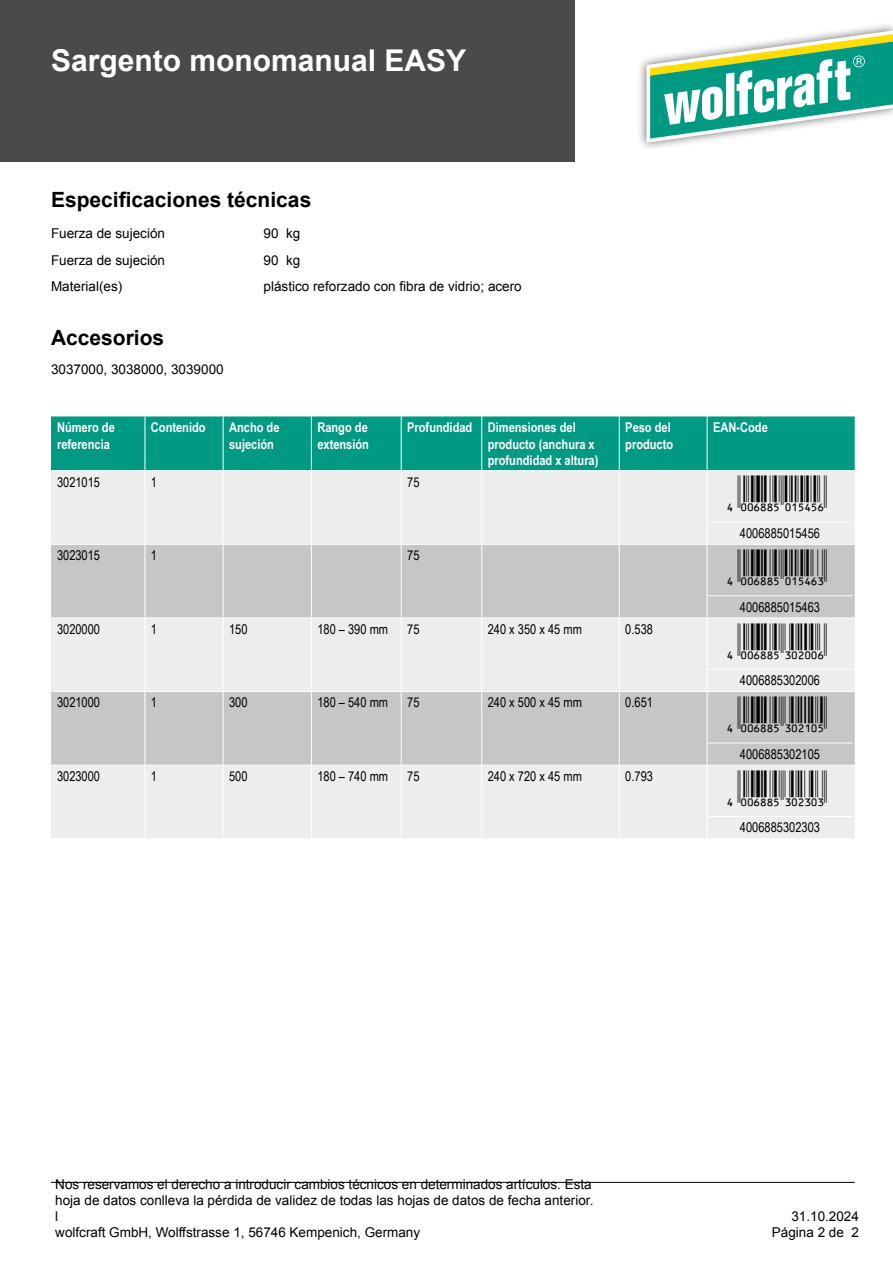
<style>
.page{position:relative;width:893px;height:1263px;background:#fff}
.page>*{position:absolute;margin:0;border:0;box-sizing:border-box;transform-origin:0 0}
.t1{font:36px/73.7px "Ean Bwr P36 Tt";color:#000;text-align:justify}
.t2{font:700 30px "Arial";color:#fff}
.t3{font:700 21px "Arial";color:#000}
.t4{font:13.5px/16.2px "Arial";color:#000;text-align:right}
.t5{font:13.5px "Arial Narrow";color:#000}
.t6{font:700 13.5px/16.2px "Arial Narrow";color:#fff}
</style>
<div class="page">
<div style="left:0;top:0;width:574px;height:162px;background:#4a4a49"></div>
<hr style="left:51px;top:1182px;width:804px;height:1px;background:#000">
<div style="left:637px;top:22px;width:255px;height:130px;background:#000;opacity:.6"></div>
<svg style="left:646px;top:30px;width:247px;height:113px"></svg>
<div style="left:51px;top:471px;width:804px;height:367px;background:#ededed"></div>
<svg style="left:51px;top:545px;width:804px;height:220px;background:#d3d3d3"></svg>
<div style="left:51px;top:416px;width:804px;height:55px;background:#009982"></div>
<hr style="left:145px;top:470px;width:78px;height:1px;background:#fff">
<hr style="left:145px;top:471px;width:1px;height:73px;background:#fff">
<hr style="left:223px;top:470px;width:88px;height:1px;background:#fff">
<hr style="left:223px;top:471px;width:1px;height:73px;background:#fff">
<hr style="left:311px;top:470px;width:90px;height:1px;background:#fff">
<hr style="left:311px;top:471px;width:1px;height:73px;background:#fff">
<hr style="left:401px;top:470px;width:81px;height:1px;background:#fff">
<hr style="left:401px;top:471px;width:1px;height:73px;background:#fff">
<hr style="left:482px;top:470px;width:137px;height:1px;background:#fff">
<hr style="left:481px;top:471px;width:1px;height:73px;background:#fff">
<hr style="left:619px;top:470px;width:88px;height:1px;background:#fff">
<hr style="left:619px;top:471px;width:1px;height:73px;background:#fff">
<hr style="left:707px;top:470px;width:148px;height:1px;background:#fff">
<hr style="left:707px;top:471px;width:1px;height:73px;background:#fff">
<hr style="left:51px;top:544px;width:87px;height:1px;background:#fff">
<hr style="left:145px;top:544px;width:78px;height:1px;background:#fff">
<hr style="left:145px;top:545px;width:1px;height:72px;background:#fff">
<hr style="left:223px;top:544px;width:88px;height:1px;background:#fff">
<hr style="left:223px;top:545px;width:1px;height:72px;background:#fff">
<hr style="left:311px;top:544px;width:90px;height:1px;background:#fff">
<hr style="left:311px;top:545px;width:1px;height:72px;background:#fff">
<hr style="left:401px;top:544px;width:81px;height:1px;background:#fff">
<hr style="left:401px;top:545px;width:1px;height:72px;background:#fff">
<hr style="left:482px;top:544px;width:137px;height:1px;background:#fff">
<hr style="left:481px;top:545px;width:1px;height:72px;background:#fff">
<hr style="left:619px;top:544px;width:88px;height:1px;background:#fff">
<hr style="left:619px;top:545px;width:1px;height:72px;background:#fff">
<hr style="left:707px;top:544px;width:148px;height:1px;background:#fff">
<hr style="left:707px;top:545px;width:1px;height:72px;background:#fff">
<hr style="left:51px;top:617px;width:87px;height:1px;background:#fff">
<hr style="left:145px;top:617px;width:78px;height:1px;background:#fff">
<hr style="left:145px;top:618px;width:1px;height:73px;background:#fff">
<hr style="left:223px;top:617px;width:88px;height:1px;background:#fff">
<hr style="left:223px;top:618px;width:1px;height:73px;background:#fff">
<hr style="left:311px;top:617px;width:90px;height:1px;background:#fff">
<hr style="left:311px;top:618px;width:1px;height:73px;background:#fff">
<hr style="left:401px;top:617px;width:81px;height:1px;background:#fff">
<hr style="left:401px;top:618px;width:1px;height:73px;background:#fff">
<hr style="left:482px;top:617px;width:137px;height:1px;background:#fff">
<hr style="left:481px;top:618px;width:1px;height:73px;background:#fff">
<hr style="left:619px;top:617px;width:88px;height:1px;background:#fff">
<hr style="left:619px;top:618px;width:1px;height:73px;background:#fff">
<hr style="left:707px;top:617px;width:148px;height:1px;background:#fff">
<hr style="left:707px;top:618px;width:1px;height:73px;background:#fff">
<hr style="left:51px;top:691px;width:87px;height:1px;background:#fff">
<hr style="left:145px;top:691px;width:78px;height:1px;background:#fff">
<hr style="left:145px;top:692px;width:1px;height:73px;background:#fff">
<hr style="left:223px;top:691px;width:88px;height:1px;background:#fff">
<hr style="left:223px;top:692px;width:1px;height:73px;background:#fff">
<hr style="left:311px;top:691px;width:90px;height:1px;background:#fff">
<hr style="left:311px;top:692px;width:1px;height:73px;background:#fff">
<hr style="left:401px;top:691px;width:81px;height:1px;background:#fff">
<hr style="left:401px;top:692px;width:1px;height:73px;background:#fff">
<hr style="left:482px;top:691px;width:137px;height:1px;background:#fff">
<hr style="left:481px;top:692px;width:1px;height:73px;background:#fff">
<hr style="left:619px;top:691px;width:88px;height:1px;background:#fff">
<hr style="left:619px;top:692px;width:1px;height:73px;background:#fff">
<hr style="left:707px;top:691px;width:148px;height:1px;background:#fff">
<hr style="left:707px;top:692px;width:1px;height:73px;background:#fff">
<hr style="left:51px;top:765px;width:87px;height:1px;background:#fff">
<hr style="left:145px;top:765px;width:78px;height:1px;background:#fff">
<hr style="left:145px;top:765px;width:1px;height:73px;background:#fff">
<hr style="left:223px;top:765px;width:88px;height:1px;background:#fff">
<hr style="left:223px;top:765px;width:1px;height:73px;background:#fff">
<hr style="left:311px;top:765px;width:90px;height:1px;background:#fff">
<hr style="left:311px;top:765px;width:1px;height:73px;background:#fff">
<hr style="left:401px;top:765px;width:81px;height:1px;background:#fff">
<hr style="left:401px;top:765px;width:1px;height:73px;background:#fff">
<hr style="left:482px;top:765px;width:137px;height:1px;background:#fff">
<hr style="left:481px;top:765px;width:1px;height:73px;background:#fff">
<hr style="left:619px;top:765px;width:88px;height:1px;background:#fff">
<hr style="left:619px;top:765px;width:1px;height:73px;background:#fff">
<hr style="left:707px;top:765px;width:148px;height:1px;background:#fff">
<hr style="left:707px;top:765px;width:1px;height:73px;background:#fff">
<hr style="left:707px;top:522px;width:145px;height:1px;background:#fff">
<hr style="left:707px;top:595px;width:145px;height:1px;background:#fff">
<hr style="left:707px;top:669px;width:145px;height:1px;background:#fff">
<hr style="left:707px;top:742px;width:145px;height:1px;background:#fff">
<hr style="left:707px;top:816px;width:145px;height:1px;background:#fff">
<h2 class="t2" style="left:51px;top:49px;width:417px">Sargento monomanual EASY</h2>
<h3 class="t3" style="left:51px;top:185px;width:262px">Especificaciones técnicas</h3>
<p class="t4" style="left:51px;top:226px;width:116px">Fuerza de sujeción</p>
<p class="t4" style="left:264px;top:226px;width:38px">90 kg</p>
<p class="t4" style="left:51px;top:253px;width:116px">Fuerza de sujeción</p>
<p class="t4" style="left:264px;top:253px;width:38px">90 kg</p>
<p class="t4" style="left:51px;top:280px;width:73px">Material(es)</p>
<p class="t4" style="left:264px;top:279px;width:260px">plástico reforzado con fibra de vidrio; acero</p>
<h3 class="t3" style="left:51px;top:330px;width:115px">Accesorios</h3>
<p class="t4" style="left:51px;top:362px;width:174px">3037000, 3038000, 3039000</p>
<p class="t6" style="left:57px;top:421px;width:59px">Número de referencia</p>
<p class="t6" style="left:151px;top:421px;width:56px">Contenido</p>
<p class="t6" style="left:229px;top:421px;width:52px">Ancho de sujeción</p>
<p class="t6" style="left:317px;top:421px;width:53px">Rango de extensión</p>
<p class="t6" style="left:488px;top:421px;width:112px;text-indent:-81px">Profundidad Dimensiones del producto (anchura x profundidad x altura)</p>
<p class="t6" style="left:625px;top:421px;width:49px">Peso del producto</p>
<p class="t6" style="left:713px;top:421px;width:56px">EAN-Code</p>
<p class="t5" style="left:57px;top:474px;width:45px">3021015</p>
<p class="t5" style="left:151px;top:474px;width:8px">1</p>
<p class="t5" style="left:407px;top:474px;width:14px">75</p>
<h1 class="t1" style="left:717px;top:457px;width:111px">'!0A68IF-ABFEFG! '!0A68IF-ABFEGD! '!0A68IF-DACAAG! '!0A68IF-DACBAF! '!0A68IF-DACDAD!</h1>
<p class="t5" style="left:740px;top:525px;width:82px">4006885015456</p>
<p class="t5" style="left:57px;top:548px;width:45px">3023015</p>
<p class="t5" style="left:151px;top:548px;width:8px">1</p>
<p class="t5" style="left:407px;top:548px;width:14px">75</p>
<p class="t5" style="left:740px;top:599px;width:82px">4006885015463</p>
<p class="t5" style="left:57px;top:621px;width:45px">3020000</p>
<p class="t5" style="left:151px;top:621px;width:8px">1</p>
<p class="t5" style="left:229px;top:621px;width:20px">150</p>
<p class="t5" style="left:317px;top:621px;width:72px">180 – 390 mm</p>
<p class="t5" style="left:407px;top:621px;width:14px">75</p>
<p class="t5" style="left:488px;top:621px;width:96px">240 x 350 x 45 mm</p>
<p class="t5" style="left:625px;top:621px;width:29px">0.538</p>
<p class="t5" style="left:740px;top:673px;width:82px">4006885302006</p>
<p class="t5" style="left:57px;top:695px;width:45px">3021000</p>
<p class="t5" style="left:151px;top:695px;width:8px">1</p>
<p class="t5" style="left:229px;top:695px;width:20px">300</p>
<p class="t5" style="left:317px;top:695px;width:72px">180 – 540 mm</p>
<p class="t5" style="left:407px;top:695px;width:14px">75</p>
<p class="t5" style="left:488px;top:695px;width:96px">240 x 500 x 45 mm</p>
<p class="t5" style="left:625px;top:695px;width:29px">0.651</p>
<p class="t5" style="left:740px;top:746px;width:82px">4006885302105</p>
<p class="t5" style="left:57px;top:768px;width:45px">3023000</p>
<p class="t5" style="left:151px;top:768px;width:8px">1</p>
<p class="t5" style="left:229px;top:768px;width:20px">500</p>
<p class="t5" style="left:317px;top:768px;width:72px">180 – 740 mm</p>
<p class="t5" style="left:407px;top:768px;width:14px">75</p>
<p class="t5" style="left:488px;top:768px;width:96px">240 x 720 x 45 mm</p>
<p class="t5" style="left:625px;top:768px;width:29px">0.793</p>
<p class="t4" style="left:55px;top:1177px;width:540px;text-align:left">Nos reservamos el derecho a introducir cambios técnicos en determinados artículos. Esta hoja de datos conlleva la pérdida de validez de todas las hojas de datos de fecha anterior. l<br>wolfcraft GmbH, Wolffstrasse 1, 56746 Kempenich, Germany</p>
<p class="t5" style="left:740px;top:820px;width:82px">4006885302303</p>
<p class="t4" style="left:772px;top:1210px;width:89px">31.10.2024<br>Página 2 de 2</p>
</div>
